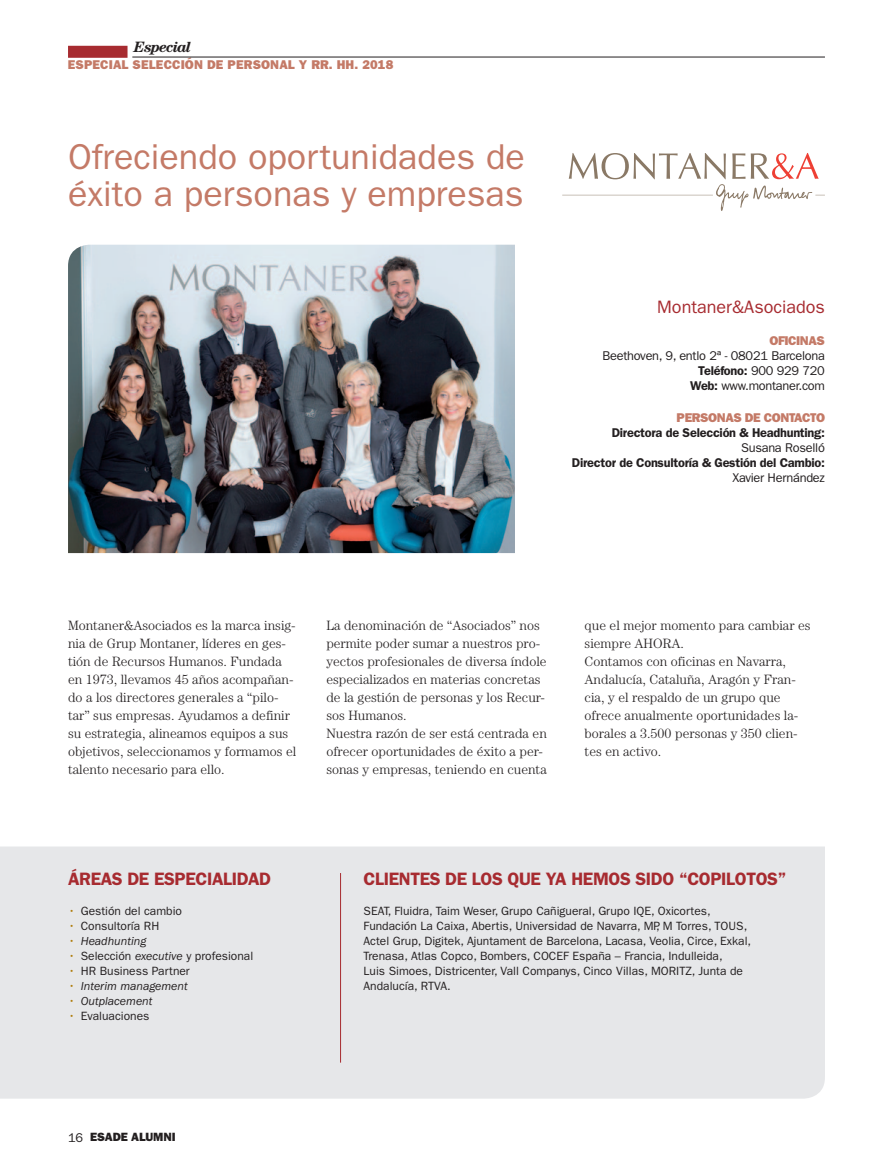
<style>
.page{position:relative;width:893px;height:1170px;background:#fff}
.page>*{position:absolute;margin:0;border:0;box-sizing:border-box;transform-origin:0 0}
.t1{font:36px/37.5px "ITC Franklin Gothic Std";color:#c47a67}
.t2{font:600 18px "ITC Franklin Gothic Std";letter-spacing:-.02em;color:#a72b30}
.t3{font:18px "ITC Franklin Gothic Std";color:#a72b30}
.t4{font:italic 700 15px "Century";letter-spacing:-.06em;color:#231f20}
.t5{font:300 13.5px/18px "Century";color:#231f20}
.t6{font:12.75px/15px "ITC Franklin Gothic Std";letter-spacing:-.02em;color:#231f20;text-align:right}
.t7{font:600 12.75px "ITC Franklin Gothic Std";letter-spacing:-.02em;color:#231f20}
.t8{font:12.75px "ITC Franklin Gothic Std Hvy";letter-spacing:.01em;color:#c47a67}
.t9{font:12.75px "ITC Franklin Gothic Std Hvy";letter-spacing:-.03em;color:#c47a67}
.t10{font:12px/15px "ITC Franklin Gothic Std";color:#231f20}
.t11{font:italic 12px "ITC Franklin Gothic Std";color:#231f20}
.t12{font:12px "ITC Franklin Gothic Std Hvy";color:#231f20}
.s1{font-weight:600}
.s2{color:#b07c0a}
.s3{font-style:normal;color:#b07c0a}
.s4{font-style:italic}
.s5{font-family:"ITC Franklin Gothic Std";font-size:12.75px}
</style>
<div class="page">
<div style="left:0;top:846px;width:825px;height:252px;background:#e6e7e9"></div>
<hr style="left:340px;top:873px;width:1px;height:189px;background:#a72b30">
<div style="left:68px;top:46px;width:60px;height:12px;background:#a72b30"></div>
<hr style="left:132px;top:57px;width:693px;height:1px;background:#231f20">
<img style="left:68px;top:245px;width:447px;height:308px">
<svg style="left:562px;top:153px;width:263px;height:58px"></svg>
<p class="t4" style="left:134px;top:38px;width:59px">Especial</p>
<p class="t8" style="left:68px;top:57px;width:17px">ESPECIAL</p>
<p class="t8" style="left:133px;top:57px;width:262px">SELECCIÓN DE PERSONAL Y RR. HH. 2018</p>
<h1 class="t1" style="left:68px;top:138px;width:458px">Ofreciendo oportunidades de éxito a personas y empresas</h1>
<h2 class="t3" style="left:657px;top:297px;width:169px">Montaner&amp;Asociados</h2>
<p class="t9" style="left:769px;top:333px;width:57px">OFICINAS</p>
<p class="t6" style="left:602px;top:348px;width:224px">Beethoven, 9, entlo 2ª - 08021 Barcelona<br><span class="s1">Teléfono:</span> 900 929 720<br><span class="s1">Web:</span> www.montaner.com</p>
<p class="t9" style="left:677px;top:410px;width:150px">PERSONAS DE CONTACTO</p>
<p class="t7" style="left:612px;top:425px;width:215px">Directora de Selección &amp; Headhunting:</p>
<p class="t6" style="left:741px;top:440px;width:85px">Susana Roselló</p>
<p class="t7" style="left:572px;top:454px;width:254px">Director de Consultoría &amp; Gestión del Cambio:</p>
<p class="t6" style="left:732px;top:470px;width:94px">Xavier Hernández</p>
<p class="t5" style="left:68px;top:616px;width:230px">Montaner&amp;Asociados es la marca insig&shy;nia de Grup Montaner, líderes en ges&shy;tión de Recursos Humanos. Fundada en 1973, llevamos 45 años acompañan&shy;do a los directores generales a “pilo&shy;tar” sus empresas. Ayudamos a definir su estrategia, alineamos equipos a sus objetivos, seleccionamos y formamos el talento necesario para ello.</p>
<p class="t5" style="left:326px;top:616px;width:222px">La denominación de “Asociados” nos permite poder sumar a nuestros pro&shy;yectos profesionales de diversa índole especializados en materias concretas de la gestión de personas y los Recur&shy;sos Humanos.<br>Nuestra razón de ser está centrada en ofrecer oportunidades de éxito a per&shy;sonas y empresas, teniendo en cuenta</p>
<p class="t5" style="left:585px;top:616px;width:227px">que el mejor momento para cambiar es siempre AHORA.<br>Contamos con oficinas en Navarra,<br>Andalucía, Cataluña, Aragón y Fran&shy;cia, y el respaldo de un grupo que ofrece anualmente oportunidades la&shy;borales a 3.500 personas y 350 clien&shy;tes en activo.</p>
<h2 class="t2" style="left:68px;top:868px;width:23px">Áreas</h2>
<h2 class="t2" style="left:127px;top:868px;width:48px">de Especialidad</h2>
<p class="t10" style="left:68px;top:903px;width:116px"><span class="s2">•</span> Gestión del cambio</p>
<p class="t10" style="left:68px;top:918px;width:93px"><span class="s2">•</span> Consultoría RH</p>
<p class="t11" style="left:68px;top:934px;width:80px"><span class="s3">•</span> Headhunting</p>
<p class="t10" style="left:68px;top:948px;width:187px"><span class="s2">•</span> Selección <span class="s4">executive</span> y profesional</p>
<p class="t10" style="left:68px;top:963px;width:123px"><span class="s2">•</span> HR Business Partner</p>
<p class="t11" style="left:68px;top:979px;width:121px"><span class="s3">•</span> Interim management</p>
<p class="t11" style="left:68px;top:994px;width:86px"><span class="s3">•</span> Outplacement</p>
<p class="t10" style="left:68px;top:1008px;width:83px"><span class="s2">•</span> Evaluaciones</p>
<p class="t12" style="left:68px;top:1130px;width:31px"><span class="s5">16</span> ESADE</p>
<p class="t12" style="left:131px;top:1130px;width:39px">ALUMNI</p>
<h2 class="t2" style="left:364px;top:868px;width:424px">Clientes de los que ya hemos sido “copilotos”</h2>
<p class="t10" style="left:364px;top:903px;width:389px">SEAT, Fluidra, Taim Weser, Grupo Cañigueral, Grupo IQE, Oxicortes, Fundación La Caixa, Abertis, Universidad de Navarra, MP, M Torres, TOUS, Actel Grup, Digitek, Ajuntament de Barcelona, Lacasa, Veolia, Circe, Exkal, Trenasa, Atlas Copco, Bombers, COCEF España – Francia, Indulleida,<br>Luis Simoes, Districenter, Vall Companys, Cinco Villas, MORITZ, Junta de Andalucía, RTVA.</p>
</div>
